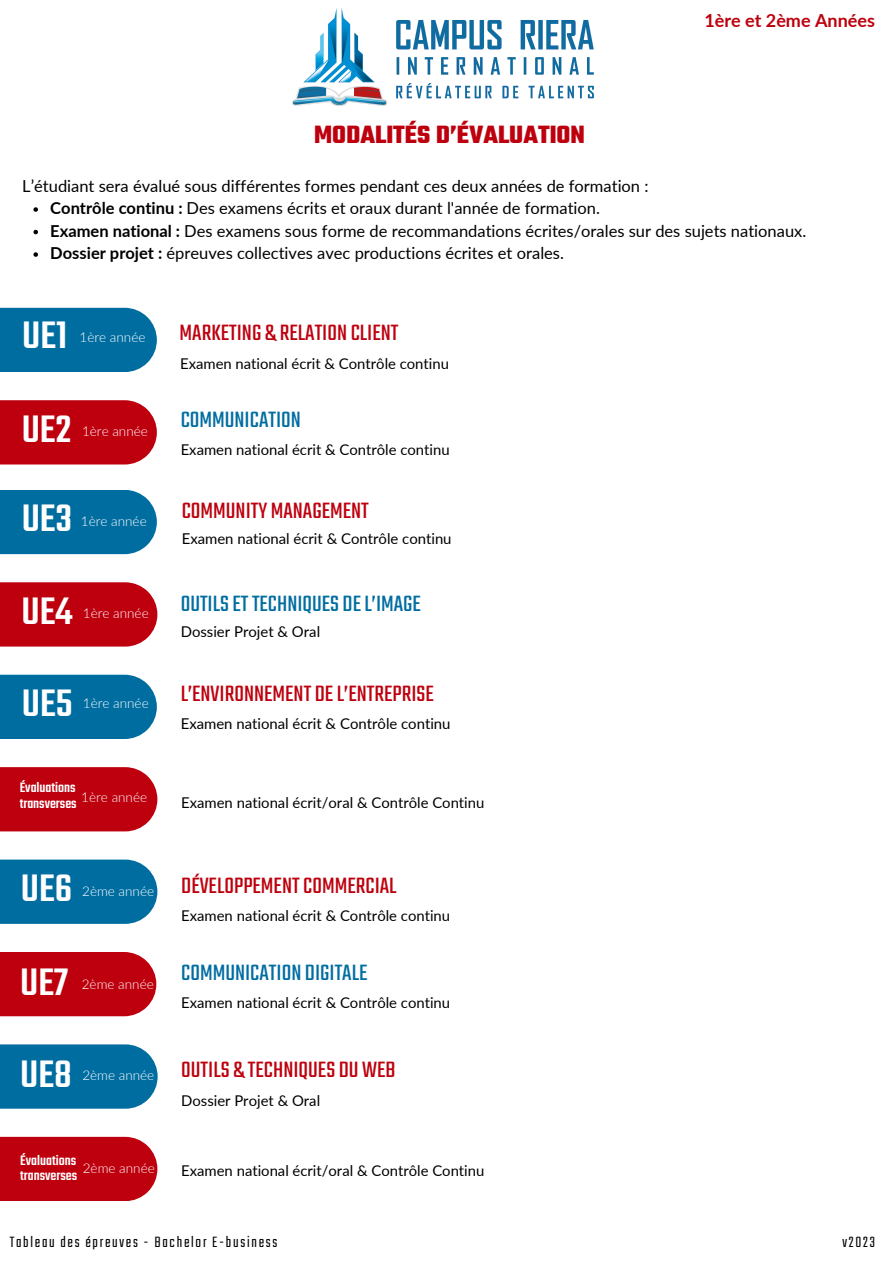
<style>
.page{position:relative;width:893px;height:1264px;background:#fff}
.page>*{position:absolute;margin:0;border:0;box-sizing:border-box;transform-origin:0 0}
.t1{font:500 42px "Teko";color:#fff}
.t2{font:700 27px "Teko";color:#be000e}
.t3{font:24.45px "Teko";color:#be000e}
.t4{font:24.45px "Teko";color:#006da1}
.t5{font:700 18px "Lato";color:#be000e}
.t6{font:300 16.65px "Teko";letter-spacing:.105em;color:#000}
.t7{font:16.5px "Lato";color:#000}
.t8{font:500 15px/15.8px "Teko";color:#fff}
.t9{font:300 15px "Lato";color:#fff}
.t10{font:14.85px "Lato";color:#000}
.t11{font:300 13.5px "Lato";color:#fff}
.s1{font-weight:700}
</style>
<div class="page">
<img style="left:293px;top:9px;width:301px;height:97px">
<svg style="left:33px;top:207px;width:5px;height:5px"></svg>
<svg style="left:33px;top:230px;width:5px;height:4px"></svg>
<svg style="left:33px;top:252px;width:5px;height:5px"></svg>
<div style="left:0;top:400px;width:157px;height:64px;background:#be000e"></div>
<div style="left:0;top:490px;width:157px;height:64px;background:#006da1"></div>
<div style="left:0;top:582px;width:157px;height:64px;background:#be000e"></div>
<div style="left:0;top:674px;width:157px;height:65px;background:#006da1"></div>
<div style="left:0;top:767px;width:157px;height:64px;background:#be000e"></div>
<div style="left:0;top:308px;width:157px;height:64px;background:#006da1"></div>
<div style="left:0;top:859px;width:157px;height:64px;background:#006da1"></div>
<div style="left:0;top:952px;width:156px;height:64px;background:#be000e"></div>
<div style="left:0;top:1044px;width:158px;height:64px;background:#006da1"></div>
<div style="left:0;top:1136px;width:157px;height:65px;background:#be000e"></div>
<p class="t5" style="left:704px;top:10px;width:172px">1ère et 2ème Années</p>
<p class="t2" style="left:314px;top:117px;width:272px">MODALITÉS D’ÉVALUATION</p>
<p class="t7" style="left:22px;top:175px;width:627px">L’étudiant sera évalué sous différentes formes pendant ces deux années de formation :</p>
<p class="t7" style="left:50px;top:198px;width:551px"><span class="s1">Contrôle continu :</span> Des examens écrits et oraux durant l'année de formation.</p>
<p class="t7" style="left:50px;top:220px;width:757px"><span class="s1">Examen national :</span> Des examens sous forme de recommandations écrites/orales sur des sujets nationaux.</p>
<p class="t7" style="left:50px;top:243px;width:515px"><span class="s1">Dossier projet :</span> épreuves collectives avec productions écrites et orales.</p>
<p class="t1" style="left:22px;top:308px;width:46px">UE1</p>
<p class="t3" style="left:179px;top:317px;width:220px">MARKETING &amp; RELATION CLIENT</p>
<p class="t11" style="left:80px;top:328px;width:67px">1ère année</p>
<p class="t1" style="left:22px;top:401px;width:51px">UE2</p>
<p class="t11" style="left:82px;top:422px;width:67px">1ère année</p>
<p class="t1" style="left:22px;top:491px;width:52px">UE3</p>
<p class="t11" style="left:81px;top:512px;width:67px">1ère année</p>
<p class="t1" style="left:21px;top:583px;width:52px">UE4</p>
<p class="t11" style="left:83px;top:604px;width:67px">1ère année</p>
<p class="t1" style="left:22px;top:676px;width:52px">UE5</p>
<p class="t11" style="left:83px;top:694px;width:67px">1ère année</p>
<p class="t8" style="left:20px;top:781px;width:58px">Évaluations transverses</p>
<p class="t11" style="left:81px;top:788px;width:67px">1ère année</p>
<p class="t10" style="left:180px;top:354px;width:270px">Examen national écrit &amp; Contrôle continu</p>
<p class="t4" style="left:181px;top:403px;width:122px">COMMUNICATION</p>
<p class="t10" style="left:181px;top:440px;width:270px">Examen national écrit &amp; Contrôle continu</p>
<p class="t3" style="left:182px;top:494px;width:188px">COMMUNITY MANAGEMENT</p>
<p class="t10" style="left:182px;top:529px;width:271px">Examen national écrit &amp; Contrôle continu</p>
<p class="t4" style="left:181px;top:587px;width:242px">OUTILSETTECHNIQUES DEL’IMAGE</p>
<p class="t10" style="left:181px;top:622px;width:141px">Dossier Projet &amp; Oral</p>
<p class="t3" style="left:181px;top:677px;width:255px">L’ENVIRONNEMENT DEL’ENTREPRISE</p>
<p class="t10" style="left:181px;top:714px;width:271px">Examen national écrit &amp; Contrôle continu</p>
<p class="t10" style="left:181px;top:793px;width:304px">Examen national écrit/oral &amp; Contrôle Continu</p>
<p class="t1" style="left:21px;top:861px;width:53px">UE6</p>
<p class="t11" style="left:82px;top:882px;width:73px">2ème année</p>
<p class="t1" style="left:20px;top:954px;width:49px">UE7</p>
<p class="t11" style="left:82px;top:975px;width:73px">2ème année</p>
<p class="t3" style="left:181px;top:869px;width:217px">DÉVELOPPEMENTCOMMERCIAL</p>
<p class="t10" style="left:181px;top:906px;width:270px">Examen national écrit &amp; Contrôle continu</p>
<p class="t4" style="left:181px;top:956px;width:188px">COMMUNICATION DIGITALE</p>
<p class="t10" style="left:181px;top:993px;width:270px">Examen national écrit &amp; Contrôle continu</p>
<p class="t1" style="left:20px;top:1046px;width:53px">UE8</p>
<p class="t11" style="left:82px;top:1066px;width:73px">2ème année</p>
<p class="t9" style="left:84px;top:1069px;width:75px">1ère année</p>
<p class="t8" style="left:20px;top:1153px;width:58px">Évaluations transverses</p>
<p class="t11" style="left:83px;top:1160px;width:73px">2ème année</p>
<p class="t9" style="left:92px;top:1161px;width:75px">1ère année</p>
<p class="t3" style="left:181px;top:1053px;width:216px">OUTILS &amp; TECHNIQUES DUWEB</p>
<p class="t10" style="left:181px;top:1090px;width:140px">Dossier Projet &amp; Oral</p>
<p class="t10" style="left:181px;top:1161px;width:304px">Examen national écrit/oral &amp; Contrôle Continu</p>
<p class="t6" style="left:10px;top:1230px;width:269px">Tableau des épreuves - Bachelor E-business</p>
<p class="t6" style="left:842px;top:1230px;width:34px">v2023</p>
</div>
